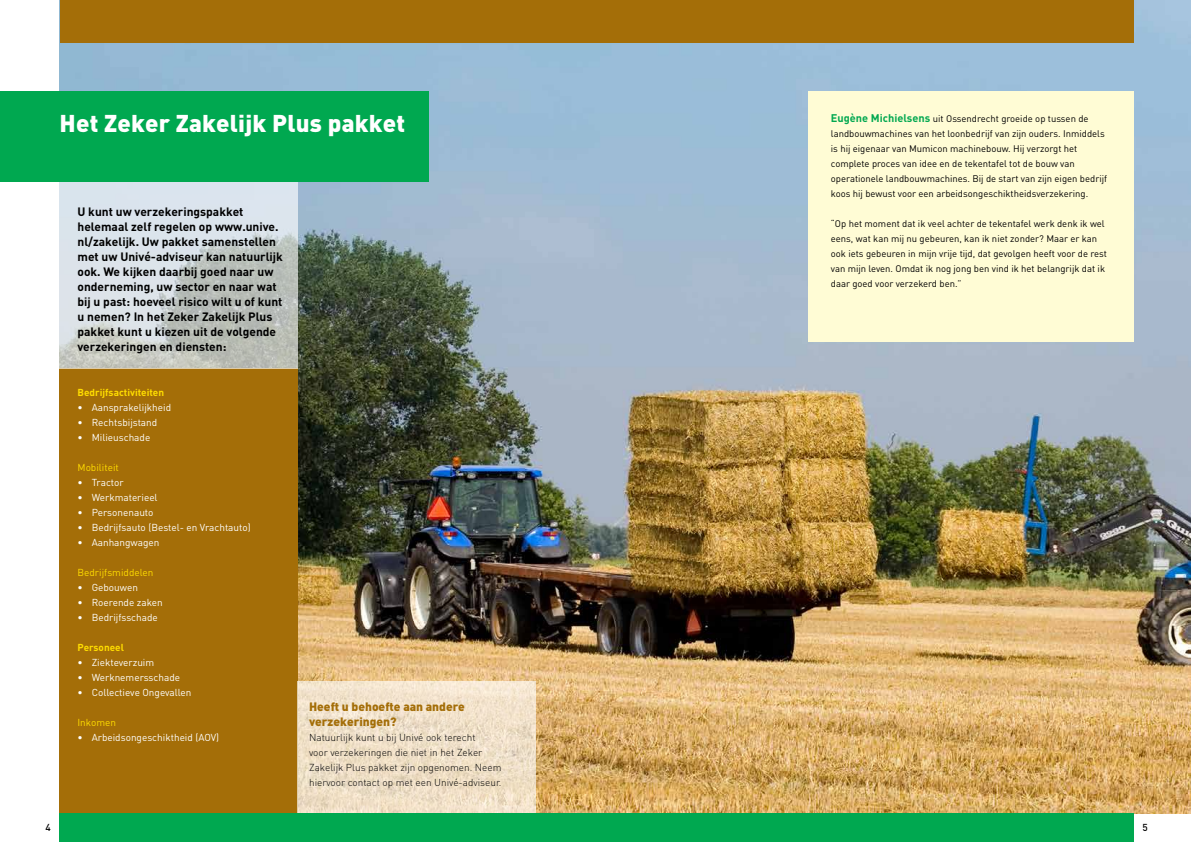
<style>
.page{position:relative;width:1191px;height:842px;background:#fff}
.page>*{position:absolute;margin:0;border:0;box-sizing:border-box;transform-origin:0 0}
.t1{font:900 24px "DIN Pro";letter-spacing:.01em;color:#fff}
.t2{font:700 12px/15px "DIN Pro";color:#000}
.t3{font:900 12px/15px "DIN Pro";color:#a46e08}
.t4{font:10px "DIN Pro";color:#fff}
.t5{font:300 10px/15px "DIN Pro";color:#000}
.t6{font:10px "DIN Pro";color:#fd0}
.t7{font:700 10px "DIN Pro";color:#fd0}
.t8{font:500 10px "DIN Pro";color:#000}
.t9{font:9.5px/15px "DIN Pro";color:#000}
.s1{font-weight:700;font-size:11px;color:#00a850}
</style>
<div class="page">
<img style="left:60px;top:0;width:1131px;height:814px">
<div style="left:60px;top:369px;width:238px;height:456px;background:#a46e08"></div>
<svg style="left:298px;top:681px;width:238px;height:133px;background:#eedfc7"></svg>
<div style="left:60px;top:814px;width:1073px;height:28px;background:#00a850"></div>
<div style="left:60px;top:0;width:535px;height:43px;background:#a46e08"></div>
<svg style="left:60px;top:181px;width:238px;height:188px;background:#ccd4d5"></svg>
<div style="left:0;top:91px;width:428px;height:90px;background:#00a850"></div>
<div style="left:595px;top:0;width:538px;height:43px;background:#a46e08"></div>
<div style="left:808px;top:91px;width:325px;height:251px;background:#fffcd5"></div>
<h1 class="t1" style="left:60px;top:107px;width:347px">Het Zeker Zakelijk Plus pakket</h1>
<p class="t9" style="left:831px;top:110px;width:278px"><span class="s1">Eugène Michielsens</span> uit Ossendrecht groeide op tussen de landbouwmachines van het loonbedrijf van zijn ouders. Inmiddels is hij eigenaar van Mumicon machinebouw. Hij verzorgt het complete proces van idee en de tekentafel tot de bouw van operationele landbouwmachines. Bij de start van zijn eigen bedrijf koos hij bewust voor een arbeidsongeschiktheidsverzekering.</p>
<p class="t9" style="left:831px;top:215px;width:278px">“Op het moment dat ik veel achter de tekentafel werk denk ik wel eens, wat kan mij nu gebeuren, kan ik niet zonder? Maar er kan ook iets gebeuren in mijn vrije tijd, dat gevolgen heeft voor de rest van mijn leven. Omdat ik nog jong ben vind ik het belangrijk dat ik daar goed voor verzekerd ben.”</p>
<p class="t2" style="left:77px;top:204px;width:207px">U kunt uw verzekeringspakket helemaal zelf regelen op www.unive. nl/zakelijk. Uw pakket samenstellen met uw Univé-adviseur kan natuurlijk ook. We kijken daarbij goed naar uw onderneming, uw sector en naar wat bij u past: hoeveel risico wilt u of kunt u nemen? In het Zeker Zakelijk Plus pakket kunt u kiezen uit de volgende verzekeringen en diensten:</p>
<p class="t7" style="left:77px;top:386px;width:88px">Bedrijfsactiviteiten</p>
<p class="t4" style="left:77px;top:401px;width:95px">• Aansprakelijkheid</p>
<p class="t4" style="left:77px;top:416px;width:81px">• Rechtsbijstand</p>
<p class="t4" style="left:77px;top:431px;width:74px">• Milieuschade</p>
<p class="t6" style="left:77px;top:461px;width:43px">Mobiliteit</p>
<p class="t4" style="left:77px;top:476px;width:48px">• Tractor</p>
<p class="t4" style="left:77px;top:491px;width:82px">• Werkmaterieel</p>
<p class="t4" style="left:77px;top:506px;width:78px">• Personenauto</p>
<p class="t4" style="left:77px;top:521px;width:175px">• Bedrijfsauto (Bestel- en Vrachtauto)</p>
<p class="t4" style="left:77px;top:536px;width:83px">• Aanhangwagen</p>
<p class="t6" style="left:77px;top:566px;width:77px">Bedrijfsmiddelen</p>
<p class="t4" style="left:77px;top:581px;width:62px">• Gebouwen</p>
<p class="t4" style="left:77px;top:596px;width:87px">• Roerende zaken</p>
<p class="t4" style="left:77px;top:611px;width:82px">• Bedrijfsschade</p>
<p class="t7" style="left:77px;top:641px;width:48px">Personeel</p>
<p class="t4" style="left:77px;top:656px;width:78px">• Ziekteverzuim</p>
<p class="t4" style="left:77px;top:671px;width:104px">• Werknemersschade</p>
<p class="t4" style="left:77px;top:686px;width:115px">• Collectieve Ongevallen</p>
<p class="t6" style="left:77px;top:716px;width:40px">Inkomen</p>
<p class="t4" style="left:77px;top:731px;width:143px">• Arbeidsongeschiktheid (AOV)</p>
<p class="t3" style="left:309px;top:699px;width:157px">Heeft u behoefte aan andere verzekeringen?</p>
<p class="t5" style="left:309px;top:729px;width:194px">Natuurlijk kunt u bij Univé ook terecht<br>voor verzekeringen die niet in het Zeker Zakelijk Plus pakket zijn opgenomen. Neem hiervoor contact op met een Univé-adviseur.</p>
<p class="t8" style="left:46px;top:821px;width:7px">4</p>
<p class="t8" style="left:1142px;top:821px;width:7px">5</p>
</div>
